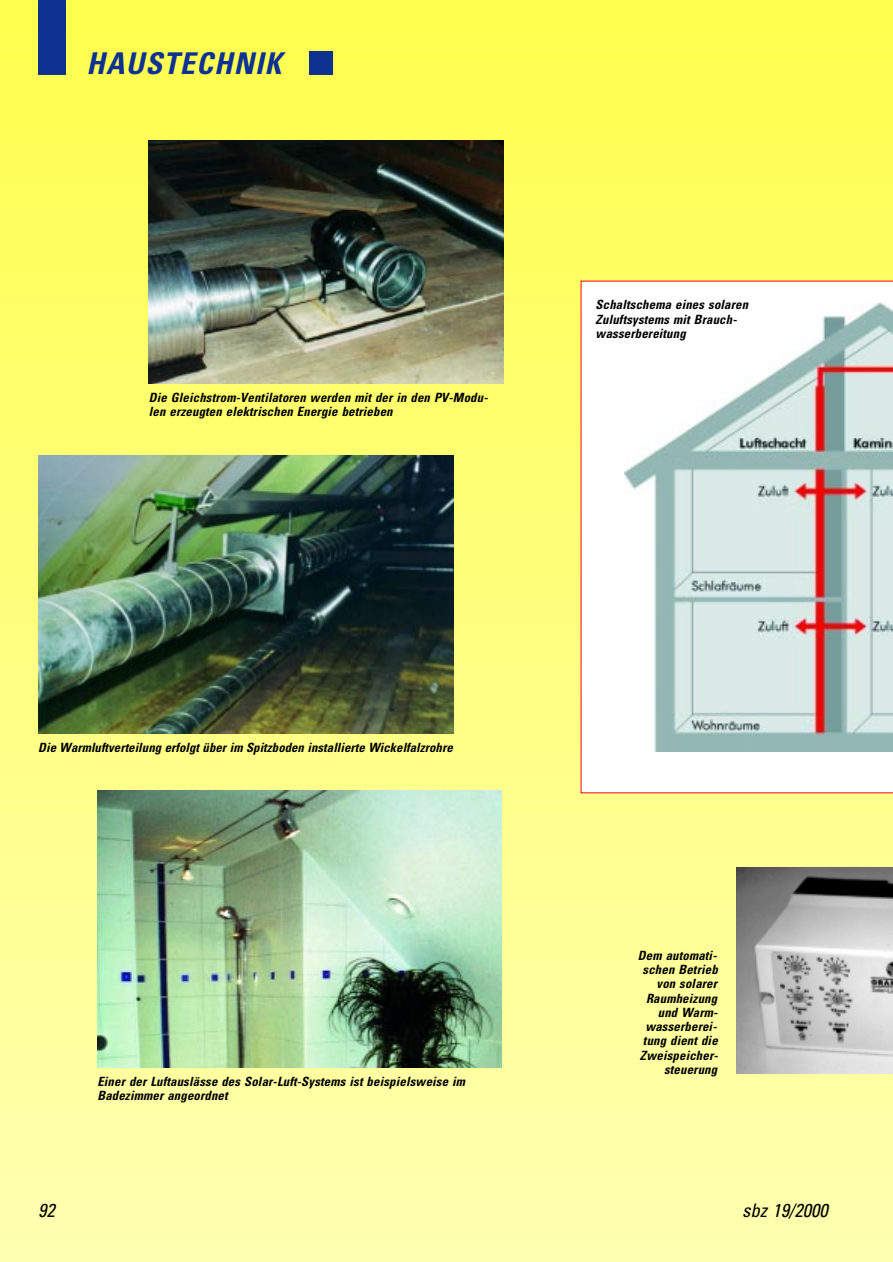
<style>
.page{position:relative;width:893px;height:1262px;background:#fff}
.page>*{position:absolute;margin:0;border:0;box-sizing:border-box;transform-origin:0 0}
.t1{font:italic 700 condensed 30px "Univers";color:#0e3192}
.t2{font:italic condensed 18.75px "Univers";color:#000}
.t3{font:italic 700 condensed 12.75px/14.2px "Univers";letter-spacing:.015em;color:#000}
</style>
<div class="page">
<div style="left:0;top:0;width:892px;height:13px;background:#ffff4e"></div>
<div style="left:0;top:9px;width:892px;height:16px;background:#ffff4f"></div>
<div style="left:0;top:21px;width:892px;height:17px;background:#ffff50"></div>
<div style="left:0;top:34px;width:892px;height:16px;background:#ffff51"></div>
<div style="left:0;top:46px;width:892px;height:17px;background:#ffff52"></div>
<div style="left:0;top:59px;width:892px;height:16px;background:#ffff53"></div>
<div style="left:0;top:72px;width:892px;height:16px;background:#ffff53"></div>
<div style="left:0;top:84px;width:892px;height:16px;background:#ffff54"></div>
<div style="left:0;top:97px;width:892px;height:16px;background:#ff5"></div>
<div style="left:0;top:109px;width:892px;height:16px;background:#ffff56"></div>
<div style="left:0;top:122px;width:892px;height:16px;background:#ffff57"></div>
<div style="left:0;top:134px;width:892px;height:17px;background:#ffff58"></div>
<div style="left:0;top:147px;width:892px;height:16px;background:#ffff5a"></div>
<div style="left:0;top:159px;width:892px;height:17px;background:#ffff5b"></div>
<div style="left:0;top:172px;width:892px;height:16px;background:#ffff5c"></div>
<div style="left:0;top:184px;width:892px;height:17px;background:#ffff5d"></div>
<div style="left:0;top:197px;width:892px;height:16px;background:#ffff5e"></div>
<div style="left:0;top:209px;width:892px;height:17px;background:#ffff5f"></div>
<div style="left:0;top:222px;width:892px;height:16px;background:#ffff60"></div>
<div style="left:0;top:235px;width:892px;height:16px;background:#ffff60"></div>
<div style="left:0;top:247px;width:892px;height:16px;background:#ffff61"></div>
<div style="left:0;top:260px;width:892px;height:16px;background:#ffff62"></div>
<div style="left:0;top:272px;width:892px;height:16px;background:#ffff63"></div>
<div style="left:0;top:285px;width:892px;height:16px;background:#ffff64"></div>
<div style="left:0;top:297px;width:892px;height:17px;background:#ffff65"></div>
<div style="left:0;top:310px;width:892px;height:16px;background:#ffff67"></div>
<div style="left:0;top:322px;width:892px;height:17px;background:#ffff68"></div>
<div style="left:0;top:335px;width:892px;height:16px;background:#ffff69"></div>
<div style="left:0;top:347px;width:892px;height:17px;background:#ffff6a"></div>
<div style="left:0;top:360px;width:892px;height:16px;background:#ffff6b"></div>
<div style="left:0;top:372px;width:892px;height:17px;background:#ffff6c"></div>
<div style="left:0;top:385px;width:892px;height:16px;background:#ffff6c"></div>
<div style="left:0;top:398px;width:892px;height:16px;background:#ffff6d"></div>
<div style="left:0;top:410px;width:892px;height:16px;background:#ffff6e"></div>
<div style="left:0;top:423px;width:892px;height:16px;background:#ffff6f"></div>
<div style="left:0;top:435px;width:892px;height:16px;background:#ffff70"></div>
<div style="left:0;top:448px;width:892px;height:16px;background:#ffff71"></div>
<div style="left:0;top:460px;width:892px;height:17px;background:#ffff72"></div>
<div style="left:0;top:473px;width:892px;height:16px;background:#ffff74"></div>
<div style="left:0;top:485px;width:892px;height:17px;background:#ffff75"></div>
<div style="left:0;top:498px;width:892px;height:16px;background:#ffff76"></div>
<div style="left:0;top:510px;width:892px;height:17px;background:#ff7"></div>
<div style="left:0;top:523px;width:892px;height:16px;background:#ffff78"></div>
<div style="left:0;top:535px;width:892px;height:17px;background:#ffff79"></div>
<div style="left:0;top:548px;width:892px;height:16px;background:#ffff79"></div>
<div style="left:0;top:561px;width:892px;height:16px;background:#ffff7a"></div>
<div style="left:0;top:573px;width:892px;height:16px;background:#ffff7b"></div>
<div style="left:0;top:586px;width:892px;height:16px;background:#ffff7c"></div>
<div style="left:0;top:598px;width:892px;height:16px;background:#ffff7d"></div>
<div style="left:0;top:611px;width:892px;height:16px;background:#ffff7e"></div>
<div style="left:0;top:623px;width:892px;height:17px;background:#ffff80"></div>
<div style="left:0;top:636px;width:892px;height:16px;background:#ffff81"></div>
<div style="left:0;top:648px;width:892px;height:17px;background:#ffff82"></div>
<div style="left:0;top:661px;width:892px;height:16px;background:#ffff83"></div>
<div style="left:0;top:673px;width:892px;height:17px;background:#ffff84"></div>
<div style="left:0;top:686px;width:892px;height:16px;background:#ffff85"></div>
<div style="left:0;top:698px;width:892px;height:17px;background:#ffff86"></div>
<div style="left:0;top:711px;width:892px;height:16px;background:#ffff86"></div>
<div style="left:0;top:724px;width:892px;height:16px;background:#ffff87"></div>
<div style="left:0;top:736px;width:892px;height:16px;background:#ff8"></div>
<div style="left:0;top:749px;width:892px;height:16px;background:#ffff89"></div>
<div style="left:0;top:761px;width:892px;height:16px;background:#ffff8a"></div>
<div style="left:0;top:774px;width:892px;height:16px;background:#ffff8b"></div>
<div style="left:0;top:786px;width:892px;height:17px;background:#ffff8d"></div>
<div style="left:0;top:799px;width:892px;height:16px;background:#ffff8e"></div>
<div style="left:0;top:811px;width:892px;height:17px;background:#ffff8f"></div>
<div style="left:0;top:824px;width:892px;height:16px;background:#ffff90"></div>
<div style="left:0;top:836px;width:892px;height:17px;background:#ffff91"></div>
<div style="left:0;top:849px;width:892px;height:16px;background:#ffff92"></div>
<div style="left:0;top:861px;width:892px;height:17px;background:#ffff93"></div>
<div style="left:0;top:874px;width:892px;height:16px;background:#ffff93"></div>
<div style="left:0;top:887px;width:892px;height:16px;background:#ffff94"></div>
<div style="left:0;top:899px;width:892px;height:16px;background:#ffff95"></div>
<div style="left:0;top:912px;width:892px;height:16px;background:#ffff96"></div>
<div style="left:0;top:924px;width:892px;height:16px;background:#ffff97"></div>
<div style="left:0;top:937px;width:892px;height:16px;background:#ffff98"></div>
<div style="left:0;top:949px;width:892px;height:17px;background:#ffff9a"></div>
<div style="left:0;top:962px;width:892px;height:16px;background:#ffff9b"></div>
<div style="left:0;top:974px;width:892px;height:17px;background:#ffff9c"></div>
<div style="left:0;top:987px;width:892px;height:16px;background:#ffff9d"></div>
<div style="left:0;top:999px;width:892px;height:17px;background:#ffff9e"></div>
<div style="left:0;top:1012px;width:892px;height:16px;background:#ffff9f"></div>
<div style="left:0;top:1024px;width:892px;height:17px;background:#ffff9f"></div>
<div style="left:0;top:1037px;width:892px;height:16px;background:#ffffa0"></div>
<div style="left:0;top:1050px;width:892px;height:16px;background:#ffffa1"></div>
<div style="left:0;top:1062px;width:892px;height:16px;background:#ffffa2"></div>
<div style="left:0;top:1075px;width:892px;height:16px;background:#ffffa3"></div>
<div style="left:0;top:1087px;width:892px;height:16px;background:#ffffa4"></div>
<div style="left:0;top:1100px;width:892px;height:16px;background:#ffffa5"></div>
<div style="left:0;top:1112px;width:892px;height:17px;background:#ffffa7"></div>
<div style="left:0;top:1125px;width:892px;height:16px;background:#ffffa8"></div>
<div style="left:0;top:1137px;width:892px;height:17px;background:#ffffa9"></div>
<div style="left:0;top:1150px;width:892px;height:16px;background:#ffa"></div>
<div style="left:0;top:1162px;width:892px;height:17px;background:#ffffab"></div>
<div style="left:0;top:1175px;width:892px;height:16px;background:#ffffac"></div>
<div style="left:0;top:1187px;width:892px;height:17px;background:#ffffac"></div>
<div style="left:0;top:1200px;width:892px;height:16px;background:#ffffad"></div>
<div style="left:0;top:1213px;width:892px;height:16px;background:#ffffae"></div>
<div style="left:0;top:1225px;width:892px;height:16px;background:#ffffaf"></div>
<div style="left:0;top:1238px;width:892px;height:16px;background:#ffffb0"></div>
<div style="left:0;top:1250px;width:892px;height:11px;background:#ffffb1"></div>
<div style="left:38px;top:0;width:28px;height:74px;background:#0e3192"></div>
<div style="left:309px;top:51px;width:23px;height:23px;background:#0e3192"></div>
<svg style="left:580px;top:281px;width:312px;height:512px;background:#fef4f3"></svg>
<img style="left:736px;top:867px;width:156px;height:206px">
<img style="left:149px;top:140px;width:354px;height:243px">
<img style="left:38px;top:456px;width:416px;height:277px">
<img style="left:97px;top:790px;width:404px;height:277px">
<div style="left:604px;top:298px;width:288px;height:477px;background:#fff"></div>
<img style="left:624px;top:303px;width:268px;height:448px">
<h1 class="t1" style="left:86px;top:53px;width:196px">HAUSTECHNIK</h1>
<p class="t3" style="left:149px;top:391px;width:343px">Die Gleichstrom-Ventilatoren werden mit der in den PV-Modu&shy;len erzeugten elektrischen Energie betrieben</p>
<p class="t3" style="left:595px;top:299px;width:157px">Schaltschema eines solaren<br>Zuluftsystems mit Brauch&shy;wasserbereitung</p>
<p class="t3" style="left:38px;top:741px;width:418px">Die Warmluftverteilung erfolgt über im Spitzboden installierte Wickelfalzrohre</p>
<p class="t3" style="left:97px;top:1075px;width:372px">Einer der Luftauslässe des Solar-Luft-Systems ist beispielsweise im<br>Badezimmer angeordnet</p>
<p class="t3" style="left:638px;top:949px;width:84px;text-align:right">Dem automati&shy;schen Betrieb von solarer<br>Raumheizung und Warm&shy;wasserberei&shy;tung dient die<br>Zweispeicher&shy;steuerung</p>
<h2 class="t2" style="left:38px;top:1203px;width:22px">92</h2>
<h2 class="t2" style="left:742px;top:1203px;width:91px">sbz 19/2000</h2>
</div>
